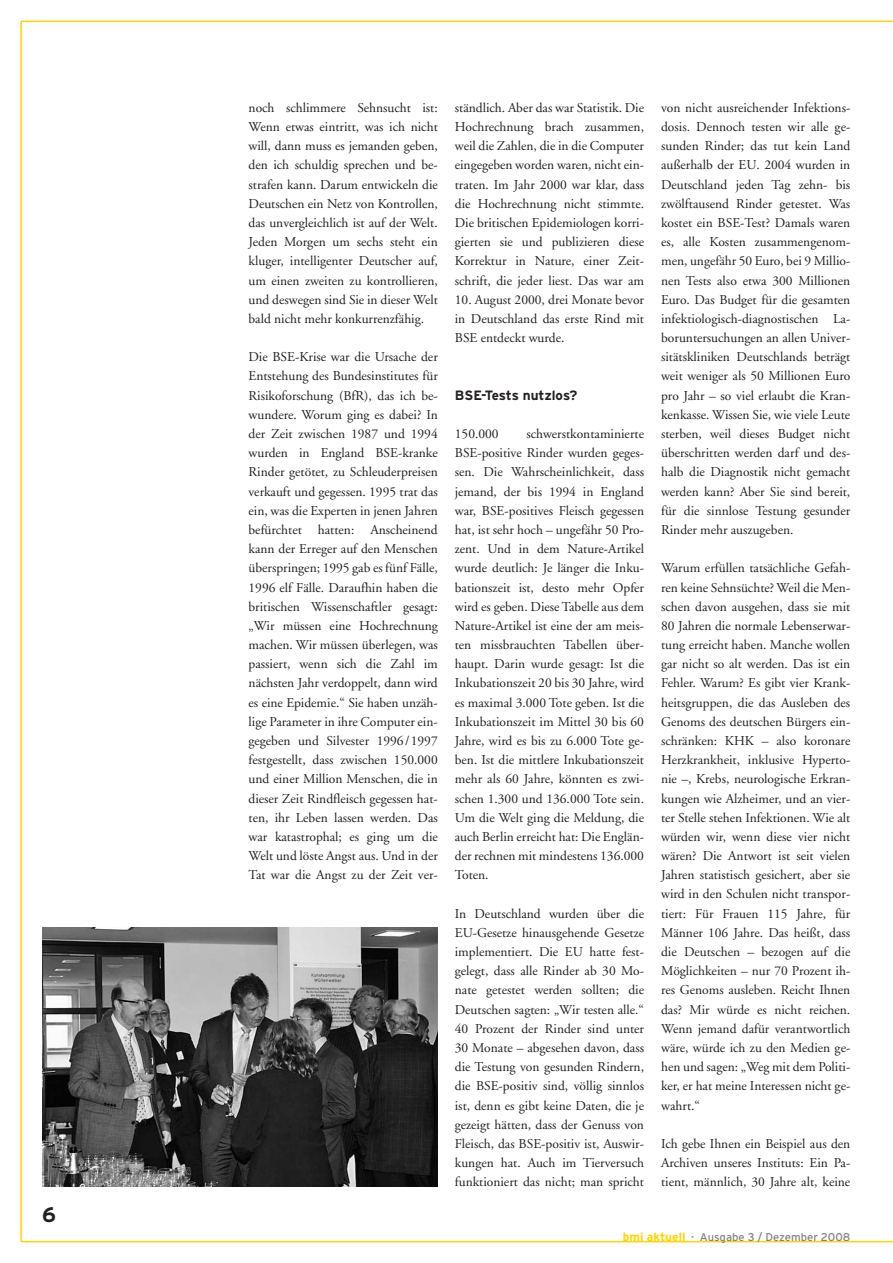
<style>
.page{position:relative;width:893px;height:1263px;background:#fff}
.page>*{position:absolute;margin:0;border:0;box-sizing:border-box;transform-origin:0 0}
.t1{font:700 21px "Interstate";color:#231f20}
.t2{font:13.5px/19.2px "Adobe Garamond";color:#231f20;text-align:justify}
.t3{font:700 13.5px "Interstate";letter-spacing:-.005em;color:#231f20}
.t4{font:11.25px "Interstate";color:#808285}
.s1{font-weight:700;font-size:12px;color:#ffd400}
</style>
<div class="page">
<hr style="left:20px;top:21px;width:2px;height:1221px;background:#ffd400">
<hr style="left:21px;top:1241px;width:871px;height:1px;background:#ffd400">
<hr style="left:21px;top:21px;width:871px;height:1px;background:#ffd400">
<img style="left:42px;top:927px;width:396px;height:259px">
<h1 class="t1" style="left:42px;top:1207px;width:15px">6</h1>
<p class="t2" style="left:249px;top:99px;width:191px">noch schlimmere Sehnsucht ist:<br>Wenn etwas eintritt, was ich nicht will, dann muss es jemanden geben, den ich schuldig sprechen und be&shy;strafen kann. Darum entwickeln die Deutschen ein Netz von Kontrollen, das unvergleichlich ist auf der Welt.<br>Jeden Morgen um sechs steht ein kluger, intelligenter Deutscher auf, um einen zweiten zu kontrollieren, und deswegen sind Sie in dieser Welt bald nicht mehr konkurrenzfähig.</p>
<p class="t2" style="left:249px;top:349px;width:191px">Die BSE-Krise war die Ursache der Entstehung des Bundesinstitutes für Risikoforschung (BfR), das ich be&shy;wundere. Worum ging es dabei? In der Zeit zwischen 1987 und 1994 wurden in England BSE-kranke Rinder getötet, zu Schleuderpreisen verkauft und gegessen. 1995 trat das ein, was die Experten in jenen Jahren befürchtet hatten: Anscheinend kann der Erreger auf den Menschen überspringen; 1995 gab es fünf Fälle, 1996 elf Fälle. Daraufhin haben die britischen Wissenschaftler gesagt: „Wir müssen eine Hochrechnung machen. Wir müssen überlegen, was passiert, wenn sich die Zahl im nächsten Jahr verdoppelt, dann wird es eine Epidemie.“ Sie haben unzäh&shy;lige Parameter in ihre Computer ein&shy;gegeben und Silvester 1996/1997 festgestellt, dass zwischen 150.000 und einer Million Menschen, die in dieser Zeit Rindfleisch gegessen hat&shy;ten, ihr Leben lassen werden. Das war katastrophal; es ging um die Welt und löste Angst aus. Und in der Tat war die Angst zu der Zeit ver-</p>
<p class="t2" style="left:455px;top:99px;width:191px">ständlich. Aber das war Statistik. Die Hochrechnung brach zusammen, weil die Zahlen, die in die Computer eingegeben worden waren, nicht ein&shy;traten. Im Jahr 2000 war klar, dass die Hochrechnung nicht stimmte.<br>Die britischen Epidemiologen korri&shy;gierten sie und publizieren diese Korrektur in Nature, einer Zeit&shy;schrift, die jeder liest. Das war am</p>
<p class="t2" style="left:455px;top:291px;width:191px">10. August 2000, drei Monate bevor in Deutschland das erste Rind mit BSE entdeckt wurde.</p>
<p class="t3" style="left:455px;top:390px;width:124px">BSE-Tests nutzlos?</p>
<p class="t2" style="left:455px;top:425px;width:45px">150.000</p>
<p class="t2" style="left:455px;top:425px;width:191px;text-indent:72px">schwerstkontaminierte BSE-positive Rinder wurden geges&shy;sen. Die Wahrscheinlichkeit, dass jemand, der bis 1994 in England war, BSE-positives Fleisch gegessen hat, ist sehr hoch – ungefähr 50 Pro&shy;zent. Und in dem Nature-Artikel wurde deutlich: Je länger die Inku&shy;bationszeit ist, desto mehr Opfer wird es geben. Diese Tabelle aus dem Nature-Artikel ist eine der am meis&shy;ten missbrauchten Tabellen über&shy;haupt. Darin wurde gesagt: Ist die Inkubationszeit 20 bis 30 Jahre, wird es maximal 3.000 Tote geben. Ist die Inkubationszeit im Mittel 30 bis 60<br>Jahre, wird es bis zu 6.000 Tote ge&shy;ben. Ist die mittlere Inkubationszeit mehr als 60 Jahre, könnten es zwi&shy;schen 1.300 und 136.000 Tote sein.<br>Um die Welt ging die Meldung, die auch Berlin erreicht hat: Die Englän&shy;der rechnen mit mindestens 136.000<br>Toten.</p>
<p class="t2" style="left:455px;top:905px;width:191px">In Deutschland wurden über die EU-Gesetze hinausgehende Gesetze implementiert. Die EU hatte fest&shy;gelegt, dass alle Rinder ab 30 Mo&shy;nate getestet werden sollten; die Deutschen sagten: „Wir testen alle.“ 40 Prozent der Rinder sind unter 30 Monate – abgesehen davon, dass die Testung von gesunden Rindern, die BSE-positiv sind, völlig sinnlos ist, denn es gibt keine Daten, die je gezeigt hätten, dass der Genuss von Fleisch, das BSE-positiv ist, Auswir&shy;kungen hat. Auch im Tierversuch funktioniert das nicht; man spricht</p>
<p class="t2" style="left:661px;top:99px;width:191px">von nicht ausreichender Infektions&shy;dosis. Dennoch testen wir alle ge&shy;sunden Rinder; das tut kein Land außerhalb der EU. 2004 wurden in Deutschland jeden Tag zehn- bis zwölftausend Rinder getestet. Was kostet ein BSE-Test? Damals waren es, alle Kosten zusammengenom&shy;men, ungefähr 50 Euro, bei 9 Millio&shy;nen Tests also etwa 300 Millionen Euro. Das Budget für die gesamten infektiologisch-diagnostischen La&shy;boruntersuchungen an allen Univer&shy;sitätskliniken Deutschlands beträgt weit weniger als 50 Millionen Euro pro Jahr – so viel erlaubt die Kran&shy;kenkasse. Wissen Sie, wie viele Leute sterben, weil dieses Budget nicht überschritten werden darf und des&shy;halb die Diagnostik nicht gemacht werden kann? Aber Sie sind bereit, für die sinnlose Testung gesunder Rinder mehr auszugeben.</p>
<p class="t2" style="left:661px;top:560px;width:191px">Warum erfüllen tatsächliche Gefah&shy;ren keine Sehnsüchte? Weil die Men&shy;schen davon ausgehen, dass sie mit 80 Jahren die normale Lebenserwar&shy;tung erreicht haben. Manche wollen gar nicht so alt werden. Das ist ein Fehler. Warum? Es gibt vier Krank&shy;heitsgruppen, die das Ausleben des Genoms des deutschen Bürgers ein&shy;schränken: KHK – also koronare Herzkrankheit, inklusive Hyperto&shy;nie –, Krebs, neurologische Erkran&shy;kungen wie Alzheimer, und an vier&shy;ter Stelle stehen Infektionen. Wie alt würden wir, wenn diese vier nicht wären? Die Antwort ist seit vielen Jahren statistisch gesichert, aber sie wird in den Schulen nicht transpor&shy;tiert: Für Frauen 115 Jahre, für Männer 106 Jahre. Das heißt, dass die Deutschen – bezogen auf die Möglichkeiten – nur 70 Prozent ih&shy;res Genoms ausleben. Reicht Ihnen das? Mir würde es nicht reichen.<br>Wenn jemand dafür verantwortlich wäre, würde ich zu den Medien ge&shy;hen und sagen: „Weg mit dem Politi&shy;ker, er hat meine Interessen nicht ge&shy;wahrt.“</p>
<p class="t2" style="left:661px;top:1135px;width:191px">Ich gebe Ihnen ein Beispiel aus den Archiven unseres Instituts: Ein Pa&shy;tient, männlich, 30 Jahre alt, keine</p>
<p class="t4" style="left:623px;top:1233px;width:229px"><span class="s1">bmi aktuell</span> · Ausgabe 3 / Dezember 2008</p>
</div>
